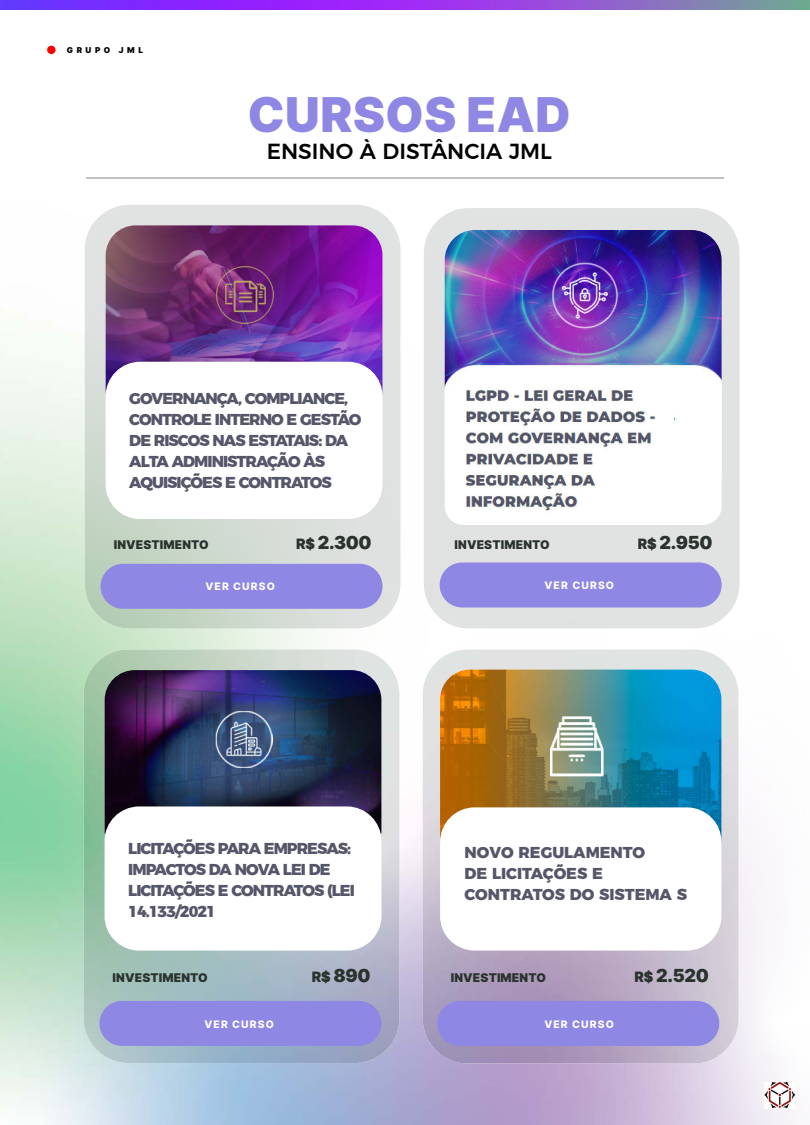
<style>
.page{position:relative;width:810px;height:1125px;background:#fff}
.page>*{position:absolute;margin:0;border:0;box-sizing:border-box;transform-origin:0 0}
.t1{font:900 48px "Inter";letter-spacing:.01em;color:#8e87e3}
.t2{font:500 21.75px "Montserrat";color:#000}
.t3{font:900 18px "Inter";color:#29322c}
.t4{font:800 15.75px/21px "Montserrat";letter-spacing:-.06em;color:#55566a}
.t5{font:800 15.75px/21px "Montserrat";color:#55566a}
.t6{font:900 12px "Inter";letter-spacing:.01em;color:#29322c}
.t7{font:800 10.35px "Inter";letter-spacing:.11em;color:#fff}
.t8{font:900 8.1px "Inter";letter-spacing:.435em;color:#000}
.s1{font-size:14.33px}
</style>
<div class="page">
<img style="left:0;top:9px;width:810px;height:169px">
<img style="left:393px;top:247px;width:50px;height:878px">
<img style="left:733px;top:833px;width:62px;height:292px">
<div style="left:47px;top:46px;width:9px;height:8px;background:#f00;border-radius:50%"></div>
<img style="left:764px;top:1082px;width:30px;height:26px">
<img style="left:0;top:0;width:810px;height:9px">
<hr style="left:86px;top:178px;width:638px;height:1px;background:#878183">
<img style="left:85px;top:205px;width:315px;height:423px">
<img style="left:106px;top:225px;width:277px;height:166px">
<div style="left:106px;top:362px;width:277px;height:157px;background:#fff;border-radius:34px"></div>
<img style="left:216px;top:266px;width:57px;height:57px">
<div style="left:101px;top:564px;width:282px;height:45px;background:#8e87e3;border-radius:22px"></div>
<img style="left:424px;top:208px;width:316px;height:420px">
<div style="left:445px;top:309px;width:277px;height:216px;background:#fff;border-radius:19px"></div>
<div style="left:440px;top:562px;width:282px;height:45px;background:#8e87e3;border-radius:22px"></div>
<img style="left:445px;top:230px;width:277px;height:274px">
<img style="left:456px;top:378px;width:218px;height:133px">
<img style="left:84px;top:650px;width:315px;height:413px">
<img style="left:105px;top:670px;width:276px;height:164px">
<div style="left:105px;top:806px;width:276px;height:145px;background:#fff;border-radius:34px"></div>
<img style="left:215px;top:711px;width:57px;height:57px">
<div style="left:99px;top:1001px;width:282px;height:45px;background:#8e87e3;border-radius:22px"></div>
<img style="left:423px;top:650px;width:316px;height:413px">
<div style="left:437px;top:1001px;width:282px;height:45px;background:#8e87e3;border-radius:22px"></div>
<img style="left:440px;top:670px;width:281px;height:166px">
<div style="left:440px;top:807px;width:281px;height:144px;background:#fff;border-radius:34px"></div>
<img style="left:548px;top:715px;width:57px;height:62px">
<p class="t8" style="left:67px;top:44px;width:78px">GRUPO JML</p>
<h1 class="t1" style="left:248px;top:79px;width:324px">CURSOS EAD</h1>
<h2 class="t2" style="left:267px;top:134px;width:287px">ENSINO À DISTÂNCIA JML</h2>
<p class="t4" style="left:129px;top:386px;width:234px">GOVERNANÇA, COMPLIANCE,<br>CONTROLE INTERNO E GESTÃO<br>DE RISCOS NAS ESTATAIS: DA<br>ALTA ADMINISTRAÇÃO ÀS<br>AQUISIÇÕES E CONTRATOS</p>
<p class="t6" style="left:114px;top:536px;width:97px">INVESTIMENTO</p>
<p class="t3" style="left:296px;top:530px;width:77px"><span class="s1">R$</span> 2.300</p>
<p class="t7" style="left:205px;top:579px;width:71px">VER CURSO</p>
<p class="t6" style="left:455px;top:536px;width:97px">INVESTIMENTO</p>
<p class="t3" style="left:638px;top:530px;width:76px"><span class="s1">R$</span> 2.950</p>
<p class="t7" style="left:545px;top:578px;width:71px">VER CURSO</p>
<p class="t4" style="left:128px;top:837px;width:228px">LICITAÇÕES PARA EMPRESAS:<br>IMPACTOS DA NOVA LEI DE<br>LICITAÇÕES E CONTRATOS (LEI<br>14.133/2021</p>
<p class="t6" style="left:113px;top:968px;width:97px">INVESTIMENTO</p>
<p class="t3" style="left:312px;top:962px;width:60px"><span class="s1">R$</span> 890</p>
<p class="t7" style="left:204px;top:1016px;width:71px">VER CURSO</p>
<p class="t5" style="left:465px;top:841px;width:224px">NOVO REGULAMENTO<br>DE LICITAÇÕES E<br>CONTRATOS DO SISTEMA S</p>
<p class="t6" style="left:451px;top:968px;width:97px">INVESTIMENTO</p>
<p class="t3" style="left:634px;top:962px;width:76px"><span class="s1">R$</span> 2.520</p>
<p class="t7" style="left:544px;top:1016px;width:71px">VER CURSO</p>
</div>
